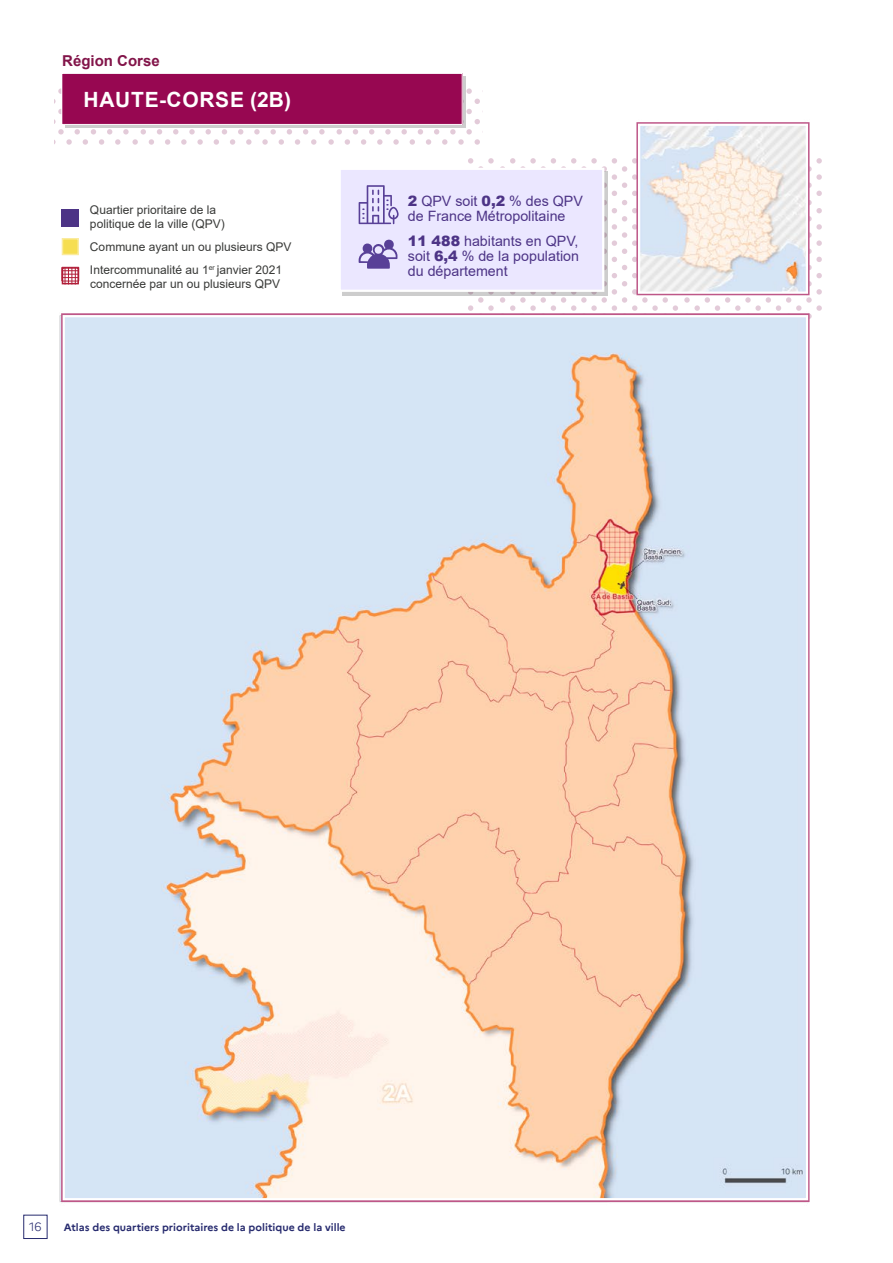
<style>
.page{position:relative;width:893px;height:1263px;background:#fff}
.page>*{position:absolute;margin:0;border:0;box-sizing:border-box;transform-origin:0 0}
.t1{font:700 21px "Arial";letter-spacing:.035em;color:#fff}
.t2{font:700 15px "Arial";color:#821449}
.t3{font:14.25px/15px "Arial";color:#4d3486}
.t4{font:12px/14.4px "Arial";color:#383937}
.t5{font:300 12px "Marianne";color:#262a6e}
.t6{font:700 10.5px "Marianne";color:#262a6e}
.s1{font-weight:900}
</style>
<div class="page">
<div style="left:23px;top:1215px;width:24px;height:24px;border:1px solid #262a6e"></div>
<img style="left:54px;top:73px;width:768px;height:1130px">
<div style="left:636px;top:122px;width:173px;height:173px;border:3px solid #be5788"></div>
<div style="left:638px;top:124px;width:170px;height:170px;border:2px solid #fff"></div>
<svg style="left:342px;top:171px;width:266px;height:124px"></svg>
<div style="left:340px;top:169px;width:263px;height:122px;background:#ebe7ff"></div>
<div style="left:339px;top:168px;width:265px;height:124px;border:2px solid #fff"></div>
<svg style="left:359px;top:239px;width:39px;height:30px"></svg>
<svg style="left:359px;top:185px;width:40px;height:39px"></svg>
<svg style="left:62px;top:267px;width:17px;height:17px"></svg>
<div style="left:62px;top:209px;width:17px;height:17px;background:#4d3486"></div>
<div style="left:62px;top:239px;width:16px;height:15px;background:#f6de51"></div>
<div style="left:62px;top:238px;width:17px;height:17px;border:2px solid #faeb9d"></div>
<p class="t2" style="left:62px;top:50px;width:99px">Région Corse</p>
<h1 class="t1" style="left:83px;top:84px;width:209px">HAUTE-CORSE (2B)</h1>
<p class="t4" style="left:90px;top:202px;width:136px">Quartier prioritaire de la politique de la ville (QPV)</p>
<p class="t4" style="left:90px;top:235px;width:203px;line-height:22.6px">Commune ayant un ou plusieurs QPV<br>Intercommunalité au 1<sup>er</sup> janvier 2021</p>
<p class="t4" style="left:90px;top:276px;width:192px">concernée par un ou plusieurs QPV</p>
<p class="t3" style="left:408px;top:194px;width:177px"><span class="s1">2</span> QPV soit <span class="s1">0,2</span> % des QPV de France Métropolitaine</p>
<p class="t3" style="left:408px;top:234px;width:173px;text-align:justify"><span class="s1">11 488</span> habitants en QPV, soit <span class="s1">6,4</span> % de la population du département</p>
<p class="t5" style="left:29px;top:1220px;width:14px">16</p>
<p class="t6" style="left:64px;top:1220px;width:283px">Atlas des quartiers prioritaires de la politique de la ville</p>
</div>
